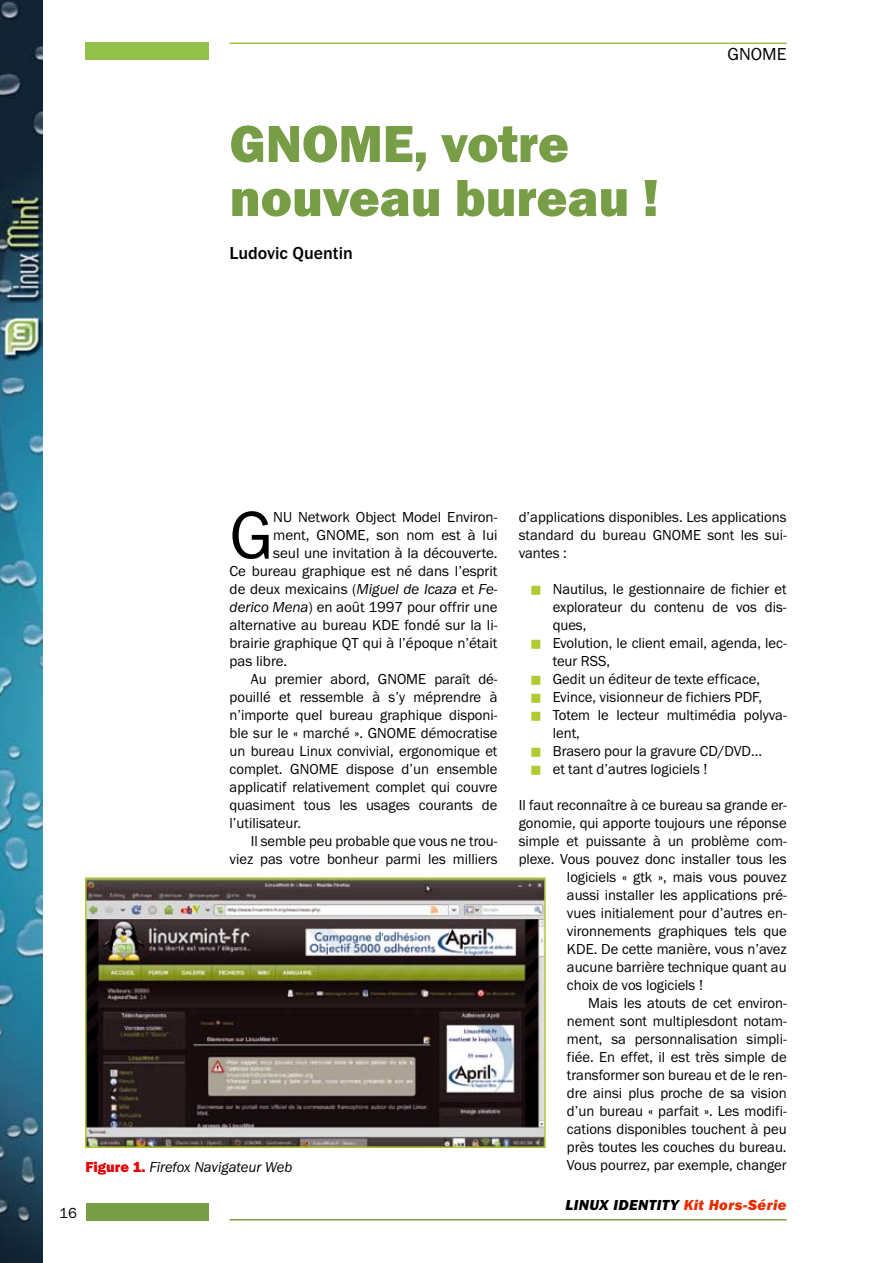
<style>
.page{position:relative;width:893px;height:1263px;background:#fff}
.page>*{position:absolute;margin:0;border:0;box-sizing:border-box;transform-origin:0 0}
.t1{font:69px "Franklin Got URWTCE Boo";color:#000}
.t2{font:54px/54px "Franklin Got URWTCE Hea";color:#789d47}
.t3{font:500 18px "Franklin Got URWTCE";color:#000}
.t4{font:18px "Franklin Got URWTCE Boo";color:#000}
.t5{font:15px/18px "Franklin Got URWTCE Boo";color:#000;text-align:justify}
.t6{font:15px "Franklin Got URWTCE Boo Ita";color:#000}
.t7{font:15px "Franklin Got URWTCE Hea Ita";letter-spacing:.03em;color:#000}
.s1{font-family:"Franklin Got URWTCE Boo Ita"}
.s2{font-family:"Franklin Got URWTCE Hea";color:#e60004}
.s3{color:#e72c00}
</style>
<div class="page">
<img style="left:0;top:0;width:42px;height:1263px">
<div style="left:85px;top:43px;width:123px;height:17px;background:#93c14b"></div>
<hr style="left:230px;top:43px;width:557px;height:1px;background:#93c14b">
<div style="left:85px;top:1203px;width:123px;height:17px;background:#789d47"></div>
<hr style="left:230px;top:1219px;width:557px;height:1px;background:#789d47">
<img style="left:88px;top:880px;width:455px;height:265px">
<div style="left:85px;top:877px;width:461px;height:271px;border:2px solid #b0cb33"></div>
<h2 class="t2" style="left:230px;top:117px;width:431px">GNOME, votre nouveau bureau !</h2>
<p class="t3" style="left:230px;top:243px;width:125px">Ludovic Quentin</p>
<p class="t4" style="left:727px;top:44px;width:61px">GNOME</p>
<h1 class="t1" style="left:230px;top:497px;width:45px">G</h1>
<p class="t5" style="left:273px;top:508px;width:226px">NU Network Object Model Environ-</p>
<p class="t5" style="left:273px;top:526px;width:226px">ment, GNOME, son nom est à lui</p>
<p class="t5" style="left:273px;top:544px;width:226px">seul une invitation à la découverte.</p>
<p class="t5" style="left:230px;top:562px;width:269px">Ce bureau graphique est né dans l’esprit</p>
<p class="t5" style="left:230px;top:580px;width:269px">de deux mexicains (<span class="s1">Miguel de Icaza</span> et <span class="s1">Fe-</span></p>
<p class="t5" style="left:230px;top:598px;width:269px"><span class="s1">derico Mena</span>) en août 1997 pour offrir une</p>
<p class="t5" style="left:230px;top:616px;width:269px">alternative au bureau KDE fondé sur la li-</p>
<p class="t5" style="left:230px;top:634px;width:269px">brairie graphique QT qui à l’époque n’était</p>
<p class="t5" style="left:230px;top:652px;width:59px">pas libre.</p>
<p class="t5" style="left:251px;top:670px;width:248px">Au premier abord, GNOME paraît dé-</p>
<p class="t5" style="left:230px;top:688px;width:269px">pouillé et ressemble à s’y méprendre à</p>
<p class="t5" style="left:230px;top:706px;width:269px">n’importe quel bureau graphique disponi-</p>
<p class="t5" style="left:230px;top:724px;width:269px">ble sur le « marché ». GNOME démocratise</p>
<p class="t5" style="left:230px;top:742px;width:269px">un bureau Linux convivial, ergonomique et</p>
<p class="t5" style="left:230px;top:760px;width:269px">complet. GNOME dispose d’un ensemble</p>
<p class="t5" style="left:230px;top:778px;width:269px">applicatif relativement complet qui couvre</p>
<p class="t5" style="left:230px;top:796px;width:269px">quasiment tous les usages courants de</p>
<p class="t5" style="left:230px;top:814px;width:73px">l’utilisateur.</p>
<p class="t5" style="left:251px;top:832px;width:248px">Il semble peu probable que vous ne trou-</p>
<p class="t5" style="left:230px;top:850px;width:269px">viez pas votre bonheur parmi les milliers</p>
<p class="t6" style="left:85px;top:1158px;width:208px"><span class="s2">Figure 1.</span> Firefox Navigateur Web</p>
<p class="t5" style="left:59px;top:1204px;width:19px">16</p>
<p class="t5" style="left:519px;top:508px;width:269px">d’applications disponibles. Les applications standard du bureau GNOME sont les sui&shy;vantes :</p>
<p class="t5" style="left:553px;top:580px;width:235px;text-align:left">Nautilus, le gestionnaire de fichier et explorateur du contenu de vos dis&shy;ques,<br>Evolution, le client email, agenda, lec&shy;teur RSS,<br>Gedit un éditeur de texte efficace,<br>Evince, visionneur de fichiers PDF,<br>Totem le lecteur multimédia polyva&shy;lent,<br>Brasero pour la gravure CD/DVD...<br>et tant d’autres logiciels !</p>
<p class="t5" style="left:519px;top:796px;width:269px">Il faut reconnaître à ce bureau sa grande er-</p>
<p class="t5" style="left:519px;top:814px;width:269px">gonomie, qui apporte toujours une réponse</p>
<p class="t5" style="left:519px;top:832px;width:269px">simple et puissante à un problème com-</p>
<p class="t5" style="left:519px;top:850px;width:269px">plexe. Vous pouvez donc installer tous les</p>
<p class="t5" style="left:567px;top:868px;width:221px">logiciels « gtk », mais vous pouvez</p>
<p class="t5" style="left:567px;top:886px;width:221px">aussi installer les applications pré-</p>
<p class="t5" style="left:567px;top:904px;width:221px">vues initialement pour d’autres en-</p>
<p class="t5" style="left:567px;top:922px;width:221px">vironnements graphiques tels que</p>
<p class="t5" style="left:567px;top:940px;width:221px">KDE. De cette manière, vous n’avez</p>
<p class="t5" style="left:567px;top:958px;width:221px">aucune barrière technique quant au</p>
<p class="t5" style="left:567px;top:976px;width:138px">choix de vos logiciels !</p>
<p class="t5" style="left:588px;top:994px;width:200px">Mais les atouts de cet environ-</p>
<p class="t5" style="left:567px;top:1012px;width:221px">nement sont multiplesdont notam-</p>
<p class="t5" style="left:567px;top:1030px;width:221px">ment, sa personnalisation simpli-</p>
<p class="t5" style="left:567px;top:1048px;width:221px">fiée. En effet, il est très simple de</p>
<p class="t5" style="left:567px;top:1066px;width:221px">transformer son bureau et de le ren-</p>
<p class="t5" style="left:567px;top:1084px;width:221px">dre ainsi plus proche de sa vision</p>
<p class="t5" style="left:567px;top:1102px;width:221px">d’un bureau « parfait ». Les modifi-</p>
<p class="t5" style="left:567px;top:1120px;width:221px">cations disponibles touchent à peu</p>
<p class="t5" style="left:567px;top:1138px;width:221px">près toutes les couches du bureau.</p>
<p class="t5" style="left:567px;top:1156px;width:221px">Vous pourrez, par exemple, changer</p>
<p class="t7" style="left:565px;top:1197px;width:223px">LINUX IDENTITY <span class="s3">Kit Hors-Série</span></p>
</div>
